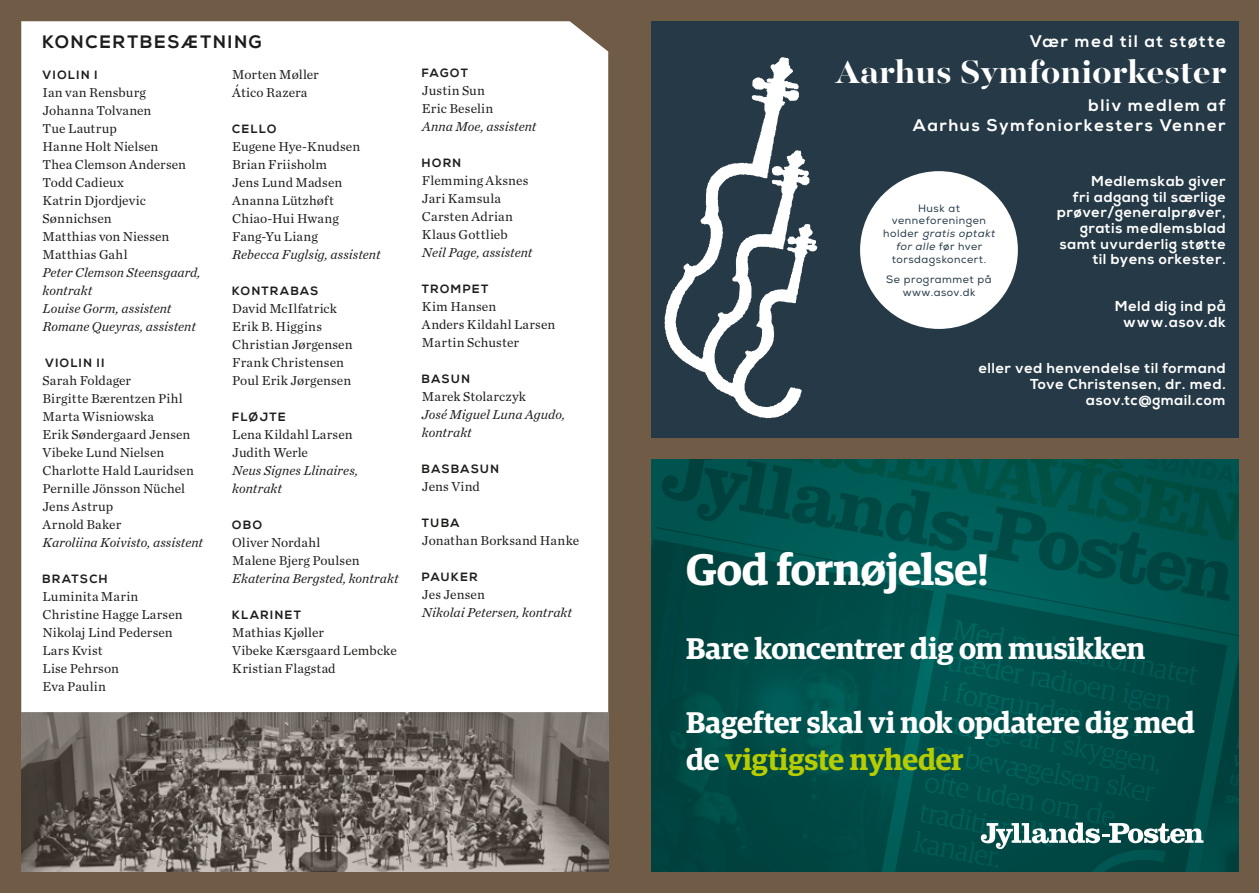
<style>
.page{position:relative;width:1259px;height:893px;background:#fff}
.page>*{position:absolute;margin:0;border:0;box-sizing:border-box;transform-origin:0 0}
.t1{font:600 44.25px "Guardian Egyp";letter-spacing:-.005em;color:#fff}
.t2{font:700 36px "Majesti Banner";color:#fff}
.t3{font:600 30px/37px "Guardian Egyp";letter-spacing:-.005em;color:#fff}
.t4{font:300 28.05px/61.3px "Guardian Egyp";color:#fff}
.t5{font:700 18px "Nexa";letter-spacing:.1em;color:#1d1d1b}
.t6{font:700 16.8px/19.2px "Nexa";letter-spacing:.1em;color:#fff;text-align:right}
.t7{font:700 14.4px/15.6px "Nexa";letter-spacing:.05em;color:#fff;text-align:right}
.t8{font:13.5px/18px "Chronicle Text G1";letter-spacing:.01em;color:#1d1d1b}
.t9{font:italic 13.5px/18px "Chronicle Text G1";color:#1d1d1b}
.t10{font:700 12px "Nexa";letter-spacing:.115em;color:#1d1d1b}
.t11{font:10.65px/12.8px "Nexa";letter-spacing:.05em;color:#253946;text-align:center}
.s1{font-style:italic}
.s2{color:#b7cd00}
</style>
<div class="page">
<div style="left:0;top:0;width:629px;height:893px;background:#705b46"></div>
<div style="left:629px;top:0;width:630px;height:893px;background:#705b46"></div>
<div style="left:21px;top:21px;width:587px;height:691px;background:#fff"></div>
<div style="left:651px;top:21px;width:587px;height:417px;background:#253946"></div>
<svg style="left:664px;top:57px;width:153px;height:361px"></svg>
<div style="left:860px;top:171px;width:158px;height:158px;background:#fff;border-radius:50%"></div>
<svg style="left:651px;top:459px;width:587px;height:413px;background:#004e4a"></svg>
<svg style="left:981px;top:822px;width:222px;height:50px;background:#306b68"></svg>
<img style="left:21px;top:712px;width:587px;height:160px">
<h3 class="t5" style="left:43px;top:31px;width:221px">KONCERTBESÆTNING</h3>
<p class="t6" style="left:1030px;top:32px;width:197px">Vær med til at støtte</p>
<h2 class="t2" style="left:836px;top:48px;width:392px">Aarhus Symfoniorkester</h2>
<p class="t6" style="left:913px;top:97px;width:314px">bliv medlem af<br>Aarhus Symfoniorkesters Venner</p>
<p class="t10" style="left:422px;top:66px;width:48px">FAGOT</p>
<p class="t8" style="left:422px;top:81px;width:73px">Justin Sun<br>Eric Beselin</p>
<p class="t9" style="left:422px;top:117px;width:116px">Anna Moe, assistent</p>
<p class="t10" style="left:422px;top:156px;width:41px">HORN</p>
<p class="t8" style="left:422px;top:171px;width:108px">Flemming Aksnes<br>Jari Kamsula<br>Carsten Adrian<br>Klaus Gottlieb</p>
<p class="t9" style="left:422px;top:243px;width:112px">Neil Page, assistent</p>
<p class="t10" style="left:422px;top:282px;width:68px">TROMPET</p>
<p class="t8" style="left:422px;top:297px;width:135px">Kim Hansen<br>Anders Kildahl Larsen<br>Martin Schuster</p>
<p class="t10" style="left:422px;top:372px;width:49px">BASUN</p>
<p class="t8" style="left:422px;top:387px;width:105px">Marek Stolarczyk</p>
<p class="t9" style="left:422px;top:405px;width:145px">José Miguel Luna Agudo, kontrakt</p>
<p class="t10" style="left:422px;top:462px;width:79px">BASBASUN</p>
<p class="t8" style="left:422px;top:477px;width:60px">Jens Vind</p>
<p class="t10" style="left:422px;top:516px;width:39px">TUBA</p>
<p class="t8" style="left:422px;top:531px;width:159px">Jonathan Borksand Hanke</p>
<p class="t10" style="left:422px;top:570px;width:57px">PAUKER</p>
<p class="t8" style="left:422px;top:585px;width:64px">Jes Jensen</p>
<p class="t9" style="left:422px;top:603px;width:152px">Nikolai Petersen, kontrakt</p>
<p class="t8" style="left:232px;top:65px;width:88px">Morten Møller<br>Ático Razera</p>
<p class="t10" style="left:232px;top:122px;width:46px">CELLO</p>
<p class="t8" style="left:232px;top:137px;width:129px">Eugene Hye-Knudsen<br>Brian Friisholm<br>Jens Lund Madsen<br>Ananna Lützhøft<br>Chiao-Hui Hwang<br>Fang-Yu Liang</p>
<p class="t9" style="left:232px;top:244px;width:150px">Rebecca Fuglsig, assistent</p>
<p class="t10" style="left:232px;top:284px;width:88px">KONTRABAS</p>
<p class="t8" style="left:232px;top:299px;width:122px">David McIlfatrick<br>Erik B. Higgins<br>Christian Jørgensen<br>Frank Christensen<br>Poul Erik Jørgensen</p>
<p class="t10" style="left:232px;top:410px;width:55px">FLØJTE</p>
<p class="t8" style="left:232px;top:425px;width:122px">Lena Kildahl Larsen<br>Judith Werle</p>
<p class="t9" style="left:232px;top:460px;width:128px">Neus Signes Llinaires, kontrakt</p>
<p class="t10" style="left:232px;top:518px;width:31px">OBO</p>
<p class="t8" style="left:232px;top:533px;width:129px">Oliver Nordahl<br>Malene Bjerg Poulsen</p>
<p class="t9" style="left:232px;top:569px;width:168px">Ekaterina Bergsted, kontrakt</p>
<p class="t10" style="left:232px;top:608px;width:70px">KLARINET</p>
<p class="t8" style="left:232px;top:623px;width:166px">Mathias Kjøller<br>Vibeke Kærsgaard Lembcke<br>Kristian Flagstad</p>
<p class="t10" style="left:43px;top:68px;width:56px">VIOLIN I</p>
<p class="t8" style="left:43px;top:83px;width:145px">Ian van Rensburg<br>Johanna Tolvanen<br>Tue Lautrup<br>Hanne Holt Nielsen<br>Thea Clemson Andersen<br>Todd Cadieux<br>Katrin Djordjevic<br>Sønnichsen<br>Matthias von Niessen<br>Matthias Gahl</p>
<p class="t9" style="left:43px;top:262px;width:160px">Peter Clemson Steensgaard, kontrakt<br>Louise Gorm, assistent<br>Romane Queyras, assistent</p>
<p class="t10" style="left:45px;top:356px;width:61px">VIOLIN II</p>
<p class="t8" style="left:43px;top:371px;width:153px">Sarah Foldager<br>Birgitte Bærentzen Pihl<br>Marta Wisniowska<br>Erik Søndergaard Jensen<br>Vibeke Lund Nielsen<br>Charlotte Hald Lauridsen<br>Pernille Jönsson Nüchel<br>Jens Astrup<br>Arnold Baker</p>
<p class="t9" style="left:43px;top:532px;width:162px">Karoliina Koivisto, assistent</p>
<p class="t10" style="left:43px;top:572px;width:67px">BRATSCH</p>
<p class="t8" style="left:43px;top:587px;width:142px">Luminita Marin<br>Christine Hagge Larsen<br>Nikolaj Lind Pedersen<br>Lars Kvist<br>Lise Pehrson<br>Eva Paulin</p>
<p class="t7" style="left:1057px;top:174px;width:170px">Medlemskab giver<br>fri adgang til særlige prøver/generalprøver, gratis medlemsblad samt uvurderlig støtte til byens orkester.</p>
<p class="t7" style="left:1115px;top:299px;width:112px;text-align:center">Meld dig ind på www.asov.dk</p>
<p class="t7" style="left:978px;top:361px;width:249px">eller ved henvendelse til formand<br>Tove Christensen, dr. med. asov.tc@gmail.com</p>
<p class="t11" style="left:883px;top:202px;width:115px">Husk at venneforeningen<br>h o l d e r <span class="s1">gratis optakt for alle</span> før hver torsdagskoncert.</p>
<p class="t11" style="left:886px;top:273px;width:107px">Se programmet på www.asov.dk</p>
<h1 class="t1" style="left:686px;top:537px;width:304px">God fornøjelse!</h1>
<h3 class="t4" style="left:958px;top:599px;width:250px;rotate:10deg">Med podcastformatet i forgrunden efter</h3>
<h3 class="t3" style="left:686px;top:628px;width:460px">Bare koncentrer dig om musikken</h3>
<h3 class="t3" style="left:686px;top:702px;width:510px">Bagefter skal vi nok opdatere dig med de <span class="s2">vigtigste nyheder</span></h3>
<h3 class="t4" style="left:942px;top:690px;width:230px;rotate:10deg">mange år i skyggen,</h3>
</div>
